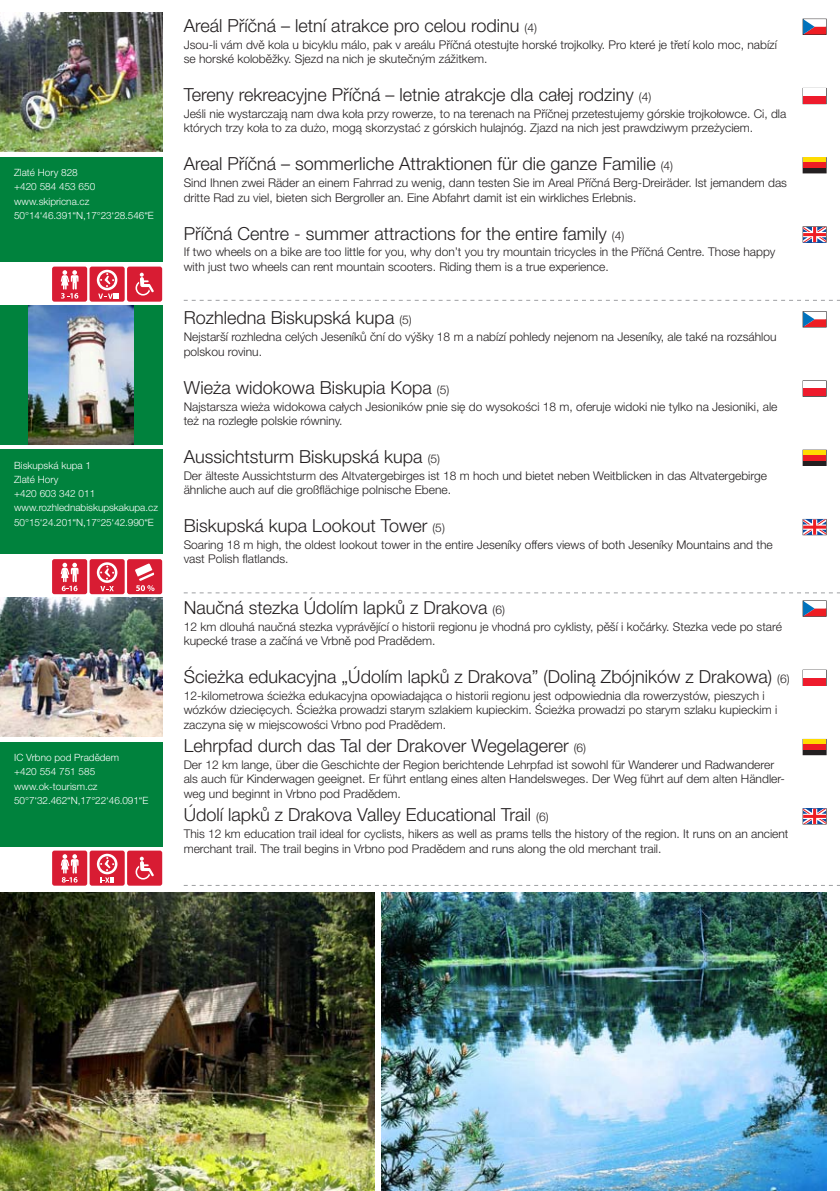
<style>
.page{position:relative;width:840px;height:1191px;background:#fff}
.page>*{position:absolute;margin:0;border:0;box-sizing:border-box;transform-origin:0 0}
.t1{font:300 18px "Helvetica Neue LT Pro";color:#231f20}
.t2{font:300 12px/14.4px "Helvetica Neue LT Pro";color:#231f20}
.t3{font:300 10px/14.2px "Helvetica Neue LT Pro";color:#fff}
.s1{font-size:12px}
</style>
<div class="page">
<div style="left:0;top:305px;width:162px;height:139px;background:#00823d"></div>
<div style="left:0;top:742px;width:162px;height:105px;background:#00823d"></div>
<div style="left:802px;top:678px;width:23px;height:7px;background:#ee1b2c"></div>
<div style="left:802px;top:739px;width:23px;height:16px;border:1px solid #231f20"></div>
<div style="left:802px;top:749px;width:23px;height:5px;background:#231f20"></div>
<div style="left:802px;top:739px;width:23px;height:5px;background:#ffdc01"></div>
<div style="left:802px;top:744px;width:23px;height:5px;background:#ee1d23"></div>
<svg style="left:802px;top:601px;width:23px;height:15px"></svg>
<svg style="left:802px;top:808px;width:23px;height:16px"></svg>
<svg style="left:184px;top:885px;width:655px;height:1px"></svg>
<div style="left:0;top:449px;width:162px;height:105px;background:#00823d"></div>
<div style="left:802px;top:388px;width:23px;height:8px;background:#ee1b2c"></div>
<div style="left:802px;top:450px;width:23px;height:16px;border:1px solid #231f20"></div>
<div style="left:802px;top:460px;width:23px;height:5px;background:#231f20"></div>
<div style="left:802px;top:450px;width:23px;height:5px;background:#ffdc01"></div>
<div style="left:802px;top:455px;width:23px;height:5px;background:#ee1d23"></div>
<svg style="left:802px;top:312px;width:23px;height:15px"></svg>
<svg style="left:802px;top:519px;width:23px;height:16px"></svg>
<svg style="left:184px;top:592px;width:655px;height:1px"></svg>
<img style="left:29px;top:305px;width:104px;height:139px">
<img style="left:0;top:598px;width:162px;height:139px">
<div style="left:0;top:157px;width:162px;height:105px;background:#00823d"></div>
<div style="left:802px;top:96px;width:23px;height:8px;background:#ee1b2c"></div>
<div style="left:802px;top:168px;width:23px;height:5px;background:#231f20"></div>
<div style="left:802px;top:158px;width:23px;height:5px;background:#ffdc01"></div>
<div style="left:802px;top:163px;width:23px;height:5px;background:#ee1d23"></div>
<svg style="left:802px;top:19px;width:23px;height:15px"></svg>
<svg style="left:802px;top:227px;width:23px;height:15px"></svg>
<svg style="left:184px;top:300px;width:655px;height:1px"></svg>
<img style="left:0;top:13px;width:162px;height:139px">
<img style="left:381px;top:892px;width:444px;height:299px">
<img style="left:0;top:892px;width:374px;height:299px">
<svg style="left:52px;top:266px;width:110px;height:36px;background:#e04e60"></svg>
<svg style="left:52px;top:559px;width:110px;height:35px;background:#e04c5e"></svg>
<svg style="left:52px;top:850px;width:110px;height:35px;background:#e04c5e"></svg>
<p class="t3" style="left:14px;top:165px;width:141px">Zlaté Hory 828<br>+420 584 453 650 www.skipricna.cz<br>50°14‘46.391“N,17°23‘28.546“E</p>
<p class="t3" style="left:14px;top:458px;width:145px">Biskupská kupa 1<br>Zlaté Hory<br>+420 603 342 011 www.rozhlednabiskupskakupa.cz<br>50°15‘24.201“N,17°25‘42.990“E</p>
<p class="t3" style="left:14px;top:750px;width:136px">IC Vrbno pod Pradědem<br>+420 554 751 585 www.ok-tourism.cz<br>50°7‘32.462“N,17°22‘46.091“E</p>
<h1 class="t1" style="left:184px;top:14px;width:354px">Areál Příčná – letní atrakce pro celou rodinu <span class="s1">(4)</span></h1>
<p class="t2" style="left:184px;top:37px;width:594px">Jsou-li vám dvě kola u bicyklu málo, pak v areálu Příčná otestujte horské trojkolky. Pro které je třetí kolo moc, nabízí se horské koloběžky. Sjezd na nich je skutečným zážitkem.</p>
<h1 class="t1" style="left:184px;top:84px;width:469px">Tereny rekreacyjne Příčná – letnie atrakcje dla całej rodziny <span class="s1">(4)</span></h1>
<p class="t2" style="left:184px;top:106px;width:604px">Jeśli nie wystarczają nam dwa koła przy rowerze, to na terenach na Příčnej przetestujemy górskie trojkołowce. Ci, dla których trzy koła to za dużo, mogą skorzystać z górskich hulajnóg. Zjazd na nich jest prawdziwym przeżyciem.</p>
<h1 class="t1" style="left:184px;top:153px;width:490px">Areal Příčná – sommerliche Attraktionen für die ganze Familie <span class="s1">(4)</span></h1>
<p class="t2" style="left:184px;top:175px;width:604px">Sind Ihnen zwei Räder an einem Fahrrad zu wenig, dann testen Sie im Areal Příčná Berg-Dreiräder. Ist jemandem das dritte Rad zu viel, bieten sich Bergroller an. Eine Abfahrt damit ist ein wirkliches Erlebnis.</p>
<h1 class="t1" style="left:184px;top:222px;width:442px">Příčná Centre - summer attractions for the entire family <span class="s1">(4)</span></h1>
<p class="t2" style="left:184px;top:245px;width:593px">If two wheels on a bike are too little for you, why don’t you try mountain tricycles in the Příčná Centre. Those happy with just two wheels can rent mountain scooters. Riding them is a true experience.</p>
<h1 class="t1" style="left:184px;top:307px;width:229px">Rozhledna Biskupská kupa <span class="s1">(5)</span></h1>
<p class="t2" style="left:184px;top:329px;width:594px">Nejstarší rozhledna celých Jeseníků ční do výšky 18 m a nabízí pohledy nejenom na Jeseníky, ale také na rozsáhlou polskou rovinu.</p>
<h1 class="t1" style="left:184px;top:376px;width:267px">Wieża widokowa Biskupia Kopa <span class="s1">(5)</span></h1>
<p class="t2" style="left:184px;top:399px;width:595px">Najstarsza wieża widokowa całych Jesioników pnie się do wysokości 18 m, oferuje widoki nie tylko na Jesioniki, ale też na rozległe polskie równiny.</p>
<h1 class="t1" style="left:184px;top:445px;width:258px">Aussichtsturm Biskupská kupa <span class="s1">(5)</span></h1>
<p class="t2" style="left:184px;top:468px;width:584px">Der älteste Aussichtsturm des Altvatergebirges ist 18 m hoch und bietet neben Weitblicken in das Altvatergebirge ähnliche auch auf die großflächige polnische Ebene.</p>
<h1 class="t1" style="left:184px;top:514px;width:262px">Biskupská kupa Lookout Tower <span class="s1">(5)</span></h1>
<p class="t2" style="left:184px;top:537px;width:590px">Soaring 18 m high, the oldest lookout tower in the entire Jeseníky offers views of both Jeseníky Mountains and the vast Polish flatlands.</p>
<h1 class="t1" style="left:184px;top:596px;width:322px">Naučná stezka Údolím lapků z Drakova <span class="s1">(6)</span></h1>
<p class="t2" style="left:184px;top:619px;width:599px">12 km dlouhá naučná stezka vyprávějící o historii regionu je vhodná pro cyklisty, pěší i kočárky. Stezka vede po staré kupecké trase a začíná ve Vrbně pod Pradědem.</p>
<h1 class="t1" style="left:184px;top:665px;width:607px">Ścieżka edukacyjna „Údolím lapků z Drakova” (Doliną Zbójników z Drakowa) <span class="s1">(6)</span></h1>
<p class="t2" style="left:184px;top:688px;width:595px">12-kilometrowa ścieżka edukacyjna opowiadająca o historii regionu jest odpowiednia dla rowerzystów, pieszych i wózków dziecięcych. Ścieżka prowadzi starym szlakiem kupieckim. Ścieżka prowadzi po starym szlaku kupieckim i zaczyna się w miejscowości Vrbno pod Pradědem.</p>
<h1 class="t1" style="left:184px;top:734px;width:403px">Lehrpfad durch das Tal der Drakover Wegelagerer <span class="s1">(6)</span></h1>
<p class="t2" style="left:184px;top:757px;width:602px">Der 12 km lange, über die Geschichte der Region berichtende Lehrpfad ist sowohl für Wanderer und Radwanderer als auch für Kinderwagen geeignet. Er führt entlang eines alten Handelsweges. Der Weg führt auf dem alten Händler&shy;weg und beginnt in Vrbno pod Pradědem.</p>
<h1 class="t1" style="left:184px;top:804px;width:366px">Údolí lapků z Drakova Valley Educational Trail <span class="s1">(6)</span></h1>
<p class="t2" style="left:184px;top:826px;width:606px">This 12 km education trail ideal for cyclists, hikers as well as prams tells the history of the region. It runs on an ancient merchant trail. The trail begins in Vrbno pod Pradědem and runs along the old merchant trail.</p>
</div>
